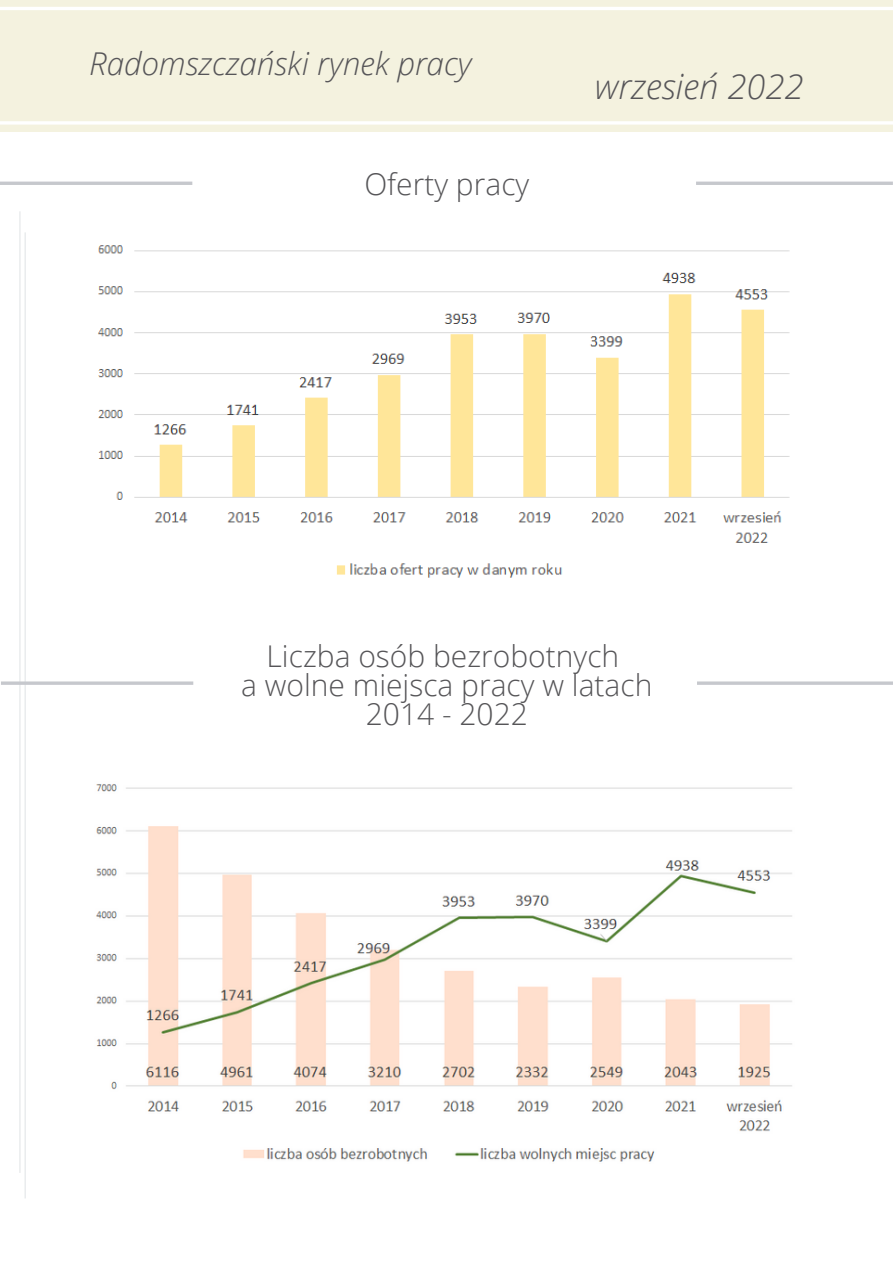
<style>
.page{position:relative;width:893px;height:1264px;background:#fff}
.page>*{position:absolute;margin:0;border:0;box-sizing:border-box;transform-origin:0 0}
.t1{font:italic 300 34.5px "Open Sans";color:#565558}
.t2{font:italic 300 31.5px "Open Sans";color:#565558}
.t3{font:300 30px/29.2px "Open Sans";color:#565558;text-align:center}
</style>
<div class="page">
<div style="left:0;top:0;width:892px;height:132px;background:#f4f2df"></div>
<hr style="left:0;top:121px;width:892px;height:4px;background:#fff">
<hr style="left:0;top:7px;width:892px;height:3px;background:#fff">
<svg style="left:0;top:181px;width:192px;height:4px"></svg>
<svg style="left:696px;top:181px;width:196px;height:4px"></svg>
<svg style="left:697px;top:681px;width:195px;height:4px"></svg>
<img style="left:97px;top:245px;width:693px;height:333px">
<img style="left:96px;top:784px;width:696px;height:378px">
<hr style="left:19px;top:211px;width:1px;height:961px;background:#e3e6e8">
<hr style="left:25px;top:232px;width:1px;height:966px;background:#e3e6e8">
<svg style="left:1px;top:681px;width:192px;height:4px"></svg>
<p class="t2" style="left:89px;top:42px;width:384px">Radomszczański rynek pracy</p>
<p class="t3" style="left:364px;top:168px;width:166px">Oferty pracy</p>
<p class="t1" style="left:595px;top:62px;width:210px">wrzesień 2022</p>
<p class="t3" style="left:241px;top:640px;width:412px">Liczba osób bezrobotnych<br>a wolne miejsca pracy w latach<br>2014 - 2022</p>
</div>
